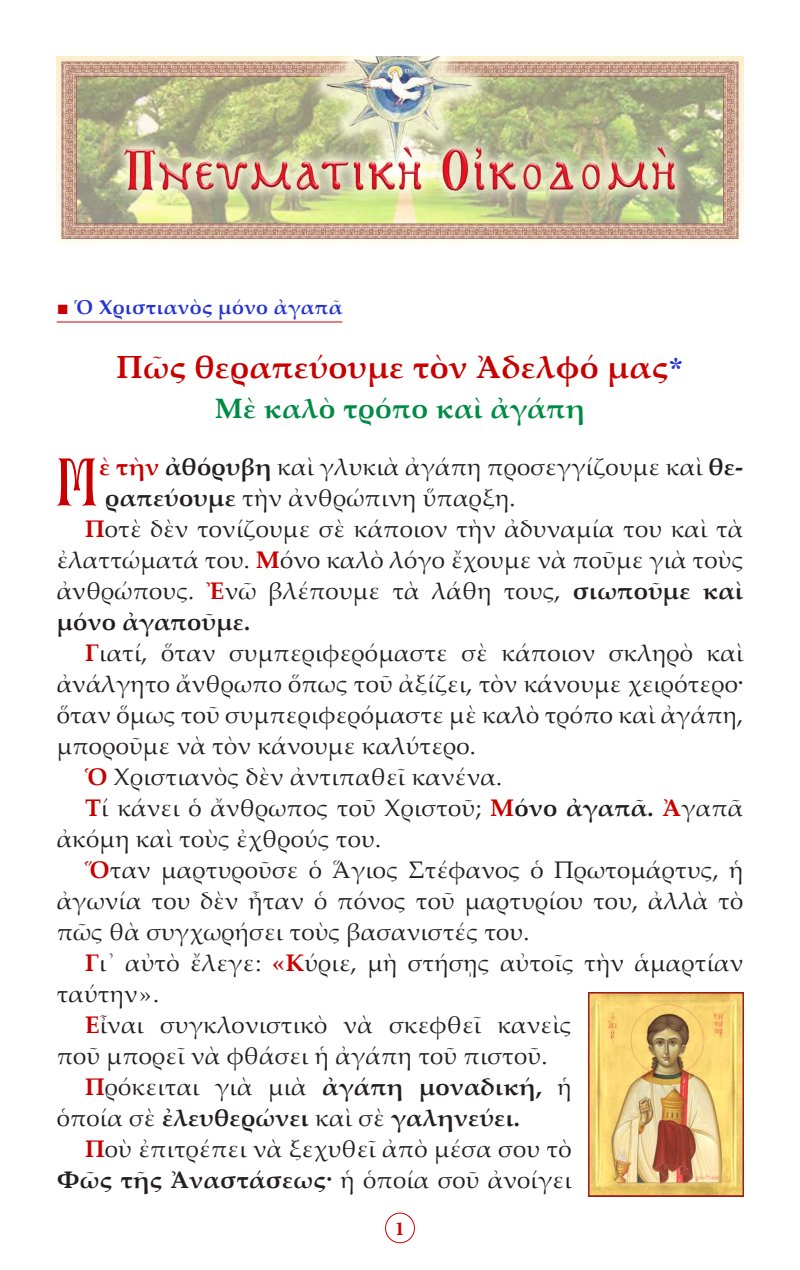
<style>
.page{position:relative;width:800px;height:1270px;background:#fff}
.page>*{position:absolute;margin:0;border:0;box-sizing:border-box;transform-origin:0 0}
.t1{font:68px "BYZIMAK";color:#c80000}
.t2{font:700 32px "Palatino Linotype";letter-spacing:.01em;color:#c80000}
.t3{font:700 28px "Palatino Linotype";letter-spacing:.01em;color:#008b44}
.t4{font:24px/31px "Palatino Linotype";letter-spacing:.01em;color:#231f20;text-align:justify}
.t5{font:700 24px/31px "Palatino Linotype";letter-spacing:.01em;color:#231f20}
.t6{font:700 20px "Palatino Linotype";letter-spacing:.02em;color:#2534d0}
.t7{font:700 20px "Minion Pro";color:#c80000}
.s1{font-family:"CTOS New Times Roman Test 1";font-weight:400;color:#c80000}
.s2{font-family:"CTOS New Times Bold Test 1";font-weight:400;font-size:30px;color:#2534d0}
.s3{font-weight:700;color:#c80000}
.s4{font-weight:700}
.s5{color:#c80000}
.s6{font-weight:400}
</style>
<div class="page">
<div style="left:385px;top:1213px;width:30px;height:30px;border:1px solid #c80000;border-radius:50%"></div>
<hr style="left:57px;top:322px;width:285px;height:1px;background:#c80000">
<img style="left:57px;top:57px;width:686px;height:187px">
<img style="left:589px;top:992px;width:154px;height:204px">
<p class="t6" style="left:57px;top:293px;width:287px"><span class="s1">■</span> Ὁ Χριστιανὸς μόνο ἀγαπᾶ</p>
<p class="t2" style="left:117px;top:345px;width:568px">Πῶς θεραπεύουμε τὸν Ἀδελφό μας<span class="s2">*</span></p>
<p class="t3" style="left:215px;top:389px;width:372px">Μὲ καλὸ τρόπο καὶ ἀγάπη</p>
<p class="t1" style="left:55px;top:441px;width:45px">M</p>
<p class="t4" style="left:99px;top:450px;width:646px"><span class="s3">ὲ τὴν</span> <span class="s4">ἀθόρυβη</span> καὶ γλυκιὰ ἀγάπη προσεγγίζουμε καὶ <span class="s4">θε-</span></p>
<p class="t4" style="left:105px;top:481px;width:412px"><span class="s4">ραπεύουμε</span> τὴν ἀνθρώπινη ὕπαρξη.</p>
<p class="t4" style="left:57px;top:512px;width:688px;text-indent:28px"><span class="s3">Π</span>οτὲ δὲν τονίζουμε σὲ κάποιον τὴν ἀδυναμία του καὶ τὰ ἐλαττώματά του. <span class="s3">Μ</span>όνο καλὸ λόγο ἔχουμε νὰ ποῦμε γιὰ τοὺς ἀνθρώπους. <span class="s3">Ἐ</span>νῶ βλέπουμε τὰ λάθη τους, <span class="s4">σιωποῦμε καὶ μόνο ἀγαποῦμε.</span></p>
<p class="t4" style="left:57px;top:636px;width:688px;text-indent:28px"><span class="s3">Γ</span>ιατί, ὅταν συμπεριφερόμαστε σὲ κάποιον σκληρὸ καὶ ἀνάλγητο ἄνθρωπο ὅπως τοῦ ἀξίζει, τὸν κάνουμε χειρότερο· ὅταν ὅμως τοῦ συμπεριφερόμαστε μὲ καλὸ τρόπο καὶ ἀγάπη, μποροῦμε νὰ τὸν κάνουμε καλύτερο.</p>
<p class="t4" style="left:85px;top:760px;width:419px"><span class="s3">Ὁ</span> Χριστιανὸς δὲν ἀντιπαθεῖ κανένα.</p>
<p class="t4" style="left:57px;top:791px;width:688px;text-indent:28px"><span class="s3">Τ</span>ί κάνει ὁ ἄνθρωπος τοῦ Χριστοῦ; <span class="s3">Μ</span><span class="s4">όνο ἀγαπᾶ.</span> <span class="s3">Ἀ</span>γαπᾶ ἀκόμη καὶ τοὺς ἐχθρούς του.</p>
<p class="t4" style="left:57px;top:853px;width:688px;text-indent:28px"><span class="s3">Ὅ</span>ταν μαρτυροῦσε ὁ Ἅγιος Στέφανος ὁ Πρωτομάρτυς, ἡ ἀγωνία του δὲν ἦταν ὁ πόνος τοῦ μαρτυρίου του, ἀλλὰ τὸ πῶς θὰ συγχωρήσει τοὺς βασανιστές του.</p>
<p class="t4" style="left:57px;top:946px;width:688px;text-indent:28px"><span class="s3">Γ</span>ι᾿ αὐτὸ ἔλεγε: <span class="s3">«Κ</span>ύριε, μὴ στήσῃς αὐτοῖς τὴν ἁμαρτίαν ταύτην».</p>
<p class="t4" style="left:57px;top:1008px;width:516px;text-indent:28px"><span class="s3">Ε</span>ἶναι συγκλονιστικὸ νὰ σκεφθεῖ κανεὶς ποῦ μπορεῖ νὰ φθάσει ἡ ἀγάπη τοῦ πιστοῦ.</p>
<p class="t5" style="left:57px;top:1070px;width:516px;text-indent:28px"><span class="s5">Π</span><span class="s6">ρόκειται γιὰ μιὰ</span> ἀγάπη μοναδική, <span class="s6">ἡ ὁποία σὲ</span> ἐλευθερώνει <span class="s6">καὶ σὲ</span> γαληνεύει.</p>
<p class="t4" style="left:57px;top:1132px;width:516px;text-align:right"><span class="s3">Π</span>οὺ ἐπιτρέπει νὰ ξεχυθεῖ ἀπὸ μέσα σου τὸ<br><span class="s4">Φῶς τῆς Ἀναστάσεως·</span> ἡ ὁποία σοῦ ἀνοίγει</p>
<p class="t7" style="left:395px;top:1214px;width:11px">1</p>
</div>
